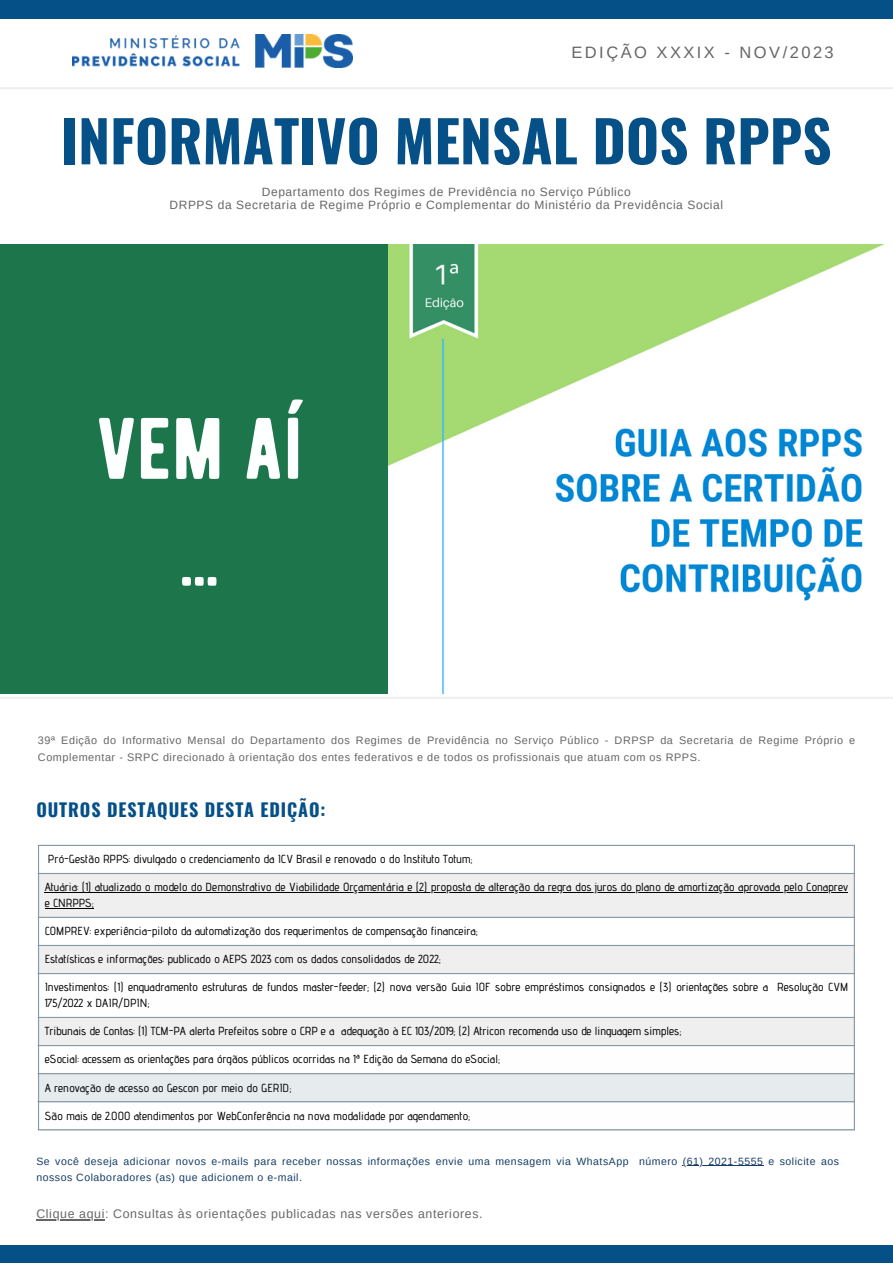
<style>
.page{position:relative;width:893px;height:1264px;background:#fff}
.page>*{position:absolute;margin:0;border:0;box-sizing:border-box;transform-origin:0 0}
.t1{font:86.85px "BERNIER Regular";color:#feffff}
.t2{font:700 57px "Oswald";color:#055087}
.t3{font:700 18px "Oswald";letter-spacing:.05em;color:#055087}
.t4{font:16.5px "Arimo";letter-spacing:.15em;color:#666}
.t5{font:12.3px "Arimo";letter-spacing:.05em;color:#666}
.t6{font:12px "Arimo";letter-spacing:.05em;color:#666}
.t7{font:500 11.7px/15.6px "Advent Pro";color:#000}
.t8{font:10.8px/17.2px "Arimo";letter-spacing:.05em;color:#666}
.t9{font:10.5px/16.6px "Arimo";letter-spacing:.05em;color:#153c66}
</style>
<div class="page">
<div style="left:0;top:0;width:892px;height:19px;background:#055087"></div>
<div style="left:0;top:1244px;width:892px;height:18px;background:#055087"></div>
<hr style="left:0;top:696px;width:892px;height:3px;background:#efefef">
<svg style="left:39px;top:874px;width:814px;height:99px;fill:#efefef"></svg>
<svg style="left:39px;top:974px;width:814px;height:155px"></svg>
<div style="left:38px;top:1073px;width:816px;height:29px;background:#e6ecee"></div>
<hr style="left:45px;top:892px;width:803px;height:1px;background:#000">
<hr style="left:45px;top:908px;width:48px;height:1px;background:#000">
<hr style="left:38px;top:846px;width:1px;height:283px;background:#8899a6">
<hr style="left:853px;top:846px;width:1px;height:283px;background:#8899a6">
<hr style="left:38px;top:844px;width:816px;height:2px;background:#8899a6">
<hr style="left:38px;top:873px;width:816px;height:1px;background:#8899a6">
<hr style="left:38px;top:916px;width:816px;height:1px;background:#8899a6">
<hr style="left:38px;top:944px;width:816px;height:2px;background:#8899a6">
<hr style="left:38px;top:973px;width:816px;height:1px;background:#8899a6">
<hr style="left:38px;top:1016px;width:816px;height:2px;background:#8899a6">
<hr style="left:38px;top:1044px;width:816px;height:2px;background:#8899a6">
<hr style="left:38px;top:1073px;width:816px;height:1px;background:#8899a6">
<hr style="left:38px;top:1101px;width:816px;height:1px;background:#8899a6">
<hr style="left:38px;top:1129px;width:816px;height:1px;background:#8899a6">
<hr style="left:0;top:87px;width:892px;height:2px;background:#efefef">
<img style="left:73px;top:35px;width:280px;height:32px">
<img style="left:387px;top:244px;width:498px;height:449px">
<div style="left:0;top:244px;width:387px;height:449px;background:#1d764b"></div>
<hr style="left:36px;top:1219px;width:69px;height:1px;background:#666">
<hr style="left:686px;top:1165px;width:77px;height:1px;background:#153c66">
<p class="t4" style="left:571px;top:43px;width:264px">EDIÇÃO XXXIX - NOV/2023</p>
<p class="t2" style="left:61px;top:96px;width:772px">INFORMATIVO MENSAL DOS RPPS</p>
<p class="t6" style="left:262px;top:185px;width:370px">Departamento dos Regimes de Previdência no Serviço Público</p>
<p class="t6" style="left:169px;top:198px;width:555px">DRPPS da Secretaria de Regime Próprio e Complementar do Ministério da Previdência Social</p>
<p class="t1" style="left:95px;top:396px;width:213px">VEM AÍ</p>
<p class="t1" style="left:181px;top:503px;width:40px">...</p>
<p class="t8" style="left:38px;top:731px;width:818px">39ª Edição do Informativo Mensal do Departamento dos Regimes de Previdência no Serviço Público - DRPSP da Secretaria de Regime Próprio e<br>Complementar - SRPC direcionado à orientação dos entes federativos e de todos os profissionais que atuam com os RPPS.</p>
<p class="t3" style="left:36px;top:796px;width:291px">OUTROS DESTAQUES DESTA EDIÇÃO:</p>
<p class="t7" style="left:48px;top:851px;width:426px">Pró-Gestão RPPS: divulgado o credenciamento da ICV Brasil e renovado o do Instituto Totum;</p>
<p class="t7" style="left:45px;top:879px;width:804px">Atuária: (1) atualizado o modelo do Demonstrativo de Viabilidade Orçamentária e (2) proposta de alteração da regra dos juros do plano de amortização aprovada pelo Conaprev e CNRPPS;</p>
<p class="t7" style="left:45px;top:923px;width:434px">COMPREV: experiência-piloto da automatização dos requerimentos de compensação financeira;</p>
<p class="t7" style="left:45px;top:951px;width:397px">Estatísticas e informações: publicado o AEPS 2023 com os dados consolidados de 2022;</p>
<p class="t7" style="left:45px;top:979px;width:804px">Investimentos: (1) enquadramento estruturas de fundos master-feeder; (2) nova versão Guia IOF sobre empréstimos consignados e (3) orientações sobre a Resolução CVM<br>175/2022 x DAIR/DPIN;</p>
<p class="t7" style="left:45px;top:1023px;width:638px">Tribunais de Contas: (1) TCM-PA alerta Prefeitos sobre o CRP e a adequação à EC 103/2019; (2) Atricon recomenda uso de linguagem simples;</p>
<p class="t7" style="left:45px;top:1051px;width:456px">eSocial: acessem as orientações para órgãos públicos ocorridas na 1ª Edição da Semana do eSocial;</p>
<p class="t7" style="left:45px;top:1079px;width:248px">A renovação de acesso ao Gescon por meio do GERID;</p>
<p class="t7" style="left:45px;top:1107px;width:427px">São mais de 2.000 atendimentos por WebConferência na nova modalidade por agendamento;</p>
<p class="t9" style="left:36px;top:1152px;width:804px">Se você deseja adicionar novos e-mails para receber nossas informações envie uma mensagem via WhatsApp número (61) 2021-5555 e solicite aos nossos Colaboradores (as) que adicionem o e-mail.</p>
<p class="t5" style="left:36px;top:1206px;width:447px">Clique aqui: Consultas às orientações publicadas nas versões anteriores.</p>
</div>
